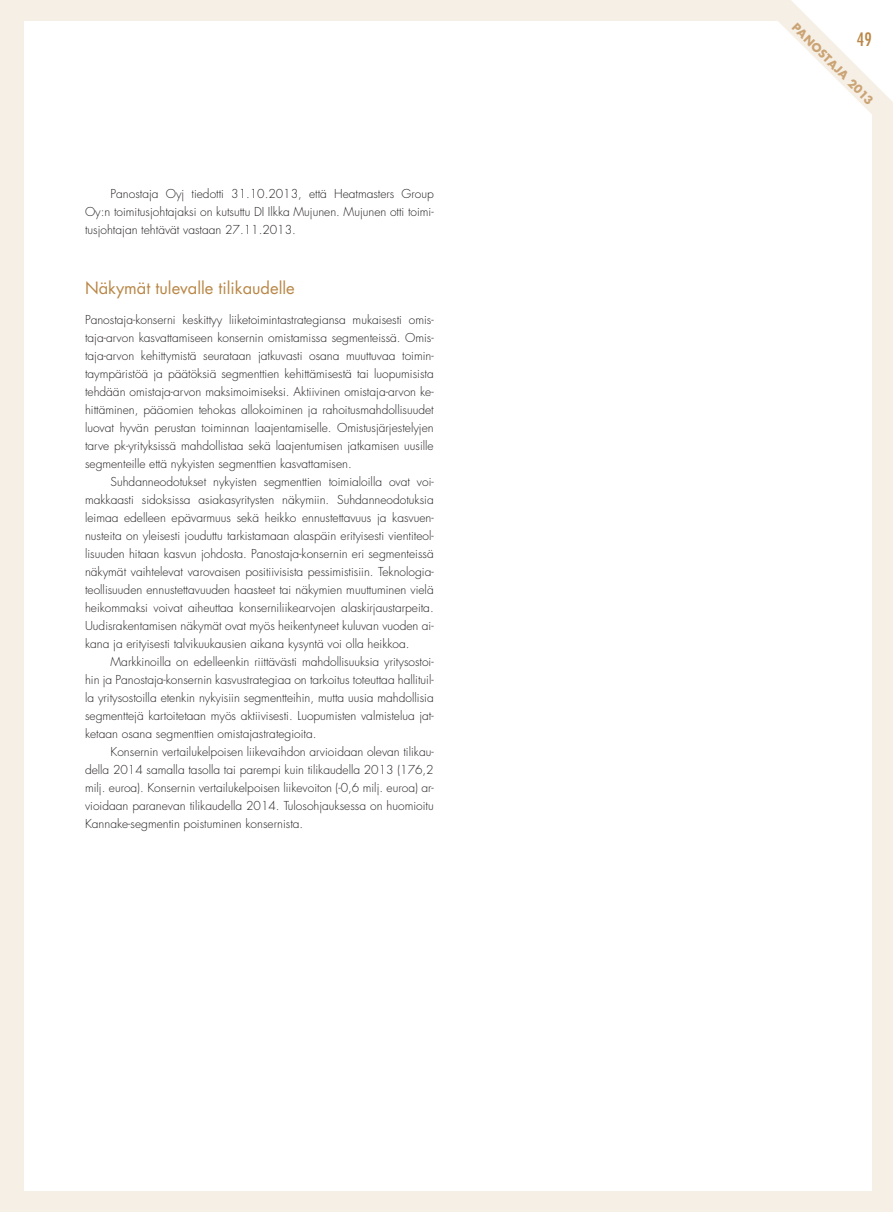
<style>
.page{position:relative;width:893px;height:1212px;background:#f6efe5}
.page>*{position:absolute;margin:0;border:0;box-sizing:border-box;transform-origin:0 0}
.t1{font:condensed 18px "Futura Std";color:#b98747}
.t2{font:16.5px "Futura Std";color:#b98747}
.t3{font:300 12px/18px "Futura Std";color:#231f20;text-align:justify}
.t4{font:700 11.25px "Futura Std";color:#cba475}
</style>
<div class="page">
<div style="left:24px;top:21px;width:848px;height:1170px;background:#fff"></div>
<svg style="left:778px;top:0;width:115px;height:114px"></svg>
<p class="t3" style="left:85px;top:185px;width:350px;text-indent:26px">Panostaja Oyj tiedotti 31.10.2013, että Heatmasters Group Oy:n toimitusjohtajaksi on kutsuttu DI Ilkka Mujunen. Mujunen otti toimi&shy;tusjohtajan tehtävät vastaan 27.11.2013.</p>
<h2 class="t2" style="left:85px;top:277px;width:211px">Näkymät tulevalle tilikaudelle</h2>
<p class="t3" style="left:85px;top:311px;width:350px">Panostaja-konserni keskittyy liiketoimintastrategiansa mukaisesti omis&shy;taja-arvon kasvattamiseen konsernin omistamissa segmenteissä. Omis&shy;taja-arvon kehittymistä seurataan jatkuvasti osana muuttuvaa toimin&shy;taympäristöä ja päätöksiä segmenttien kehittämisestä tai luopumisista tehdään omistaja-arvon maksimoimiseksi. Aktiivinen omistaja-arvon ke&shy;hittäminen, pääomien tehokas allokoiminen ja rahoitusmahdollisuudet luovat hyvän perustan toiminnan laajentamiselle. Omistusjärjestelyjen tarve pk-yrityksissä mahdollistaa sekä laajentumisen jatkamisen uusille segmenteille että nykyisten segmenttien kasvattamisen.</p>
<p class="t3" style="left:85px;top:473px;width:350px;text-indent:26px">Suhdanneodotukset nykyisten segmenttien toimialoilla ovat voi&shy;makkaasti sidoksissa asiakasyritysten näkymiin. Suhdanneodotuksia leimaa edelleen epävarmuus sekä heikko ennustettavuus ja kasvuen&shy;nusteita on yleisesti jouduttu tarkistamaan alaspäin erityisesti vientiteol&shy;lisuuden hitaan kasvun johdosta. Panostaja-konsernin eri segmenteissä näkymät vaihtelevat varovaisen positiivisista pessimistisiin. Teknologia&shy;teollisuuden ennustettavuuden haasteet tai näkymien muuttuminen vielä heikommaksi voivat aiheuttaa konserniliikearvojen alaskirjaustarpeita.<br>Uudisrakentamisen näkymät ovat myös heikentyneet kuluvan vuoden ai&shy;kana ja erityisesti talvikuukausien aikana kysyntä voi olla heikkoa.</p>
<p class="t3" style="left:85px;top:653px;width:350px;text-indent:26px">Markkinoilla on edelleenkin riittävästi mahdollisuuksia yritysostoi&shy;hin ja Panostaja-konsernin kasvustrategiaa on tarkoitus toteuttaa hallituil&shy;la yritysostoilla etenkin nykyisiin segmentteihin, mutta uusia mahdollisia segmenttejä kartoitetaan myös aktiivisesti. Luopumisten valmistelua jat&shy;ketaan osana segmenttien omistajastrategioita.</p>
<p class="t3" style="left:85px;top:743px;width:350px;text-indent:26px">Konsernin vertailukelpoisen liikevaihdon arvioidaan olevan tilikau&shy;della 2014 samalla tasolla tai parempi kuin tilikaudella 2013 (176,2 milj. euroa). Konsernin vertailukelpoisen liikevoiton (-0,6 milj. euroa) ar&shy;vioidaan paranevan tilikaudella 2014. Tulosohjauksessa on huomioitu Kannake-segmentin poistuminen konsernista.</p>
<p class="t4" style="left:799px;top:20px;width:111px;rotate:45deg">PANOSTAJA 2013</p>
<h1 class="t1" style="left:857px;top:28px;width:16px">49</h1>
</div>
